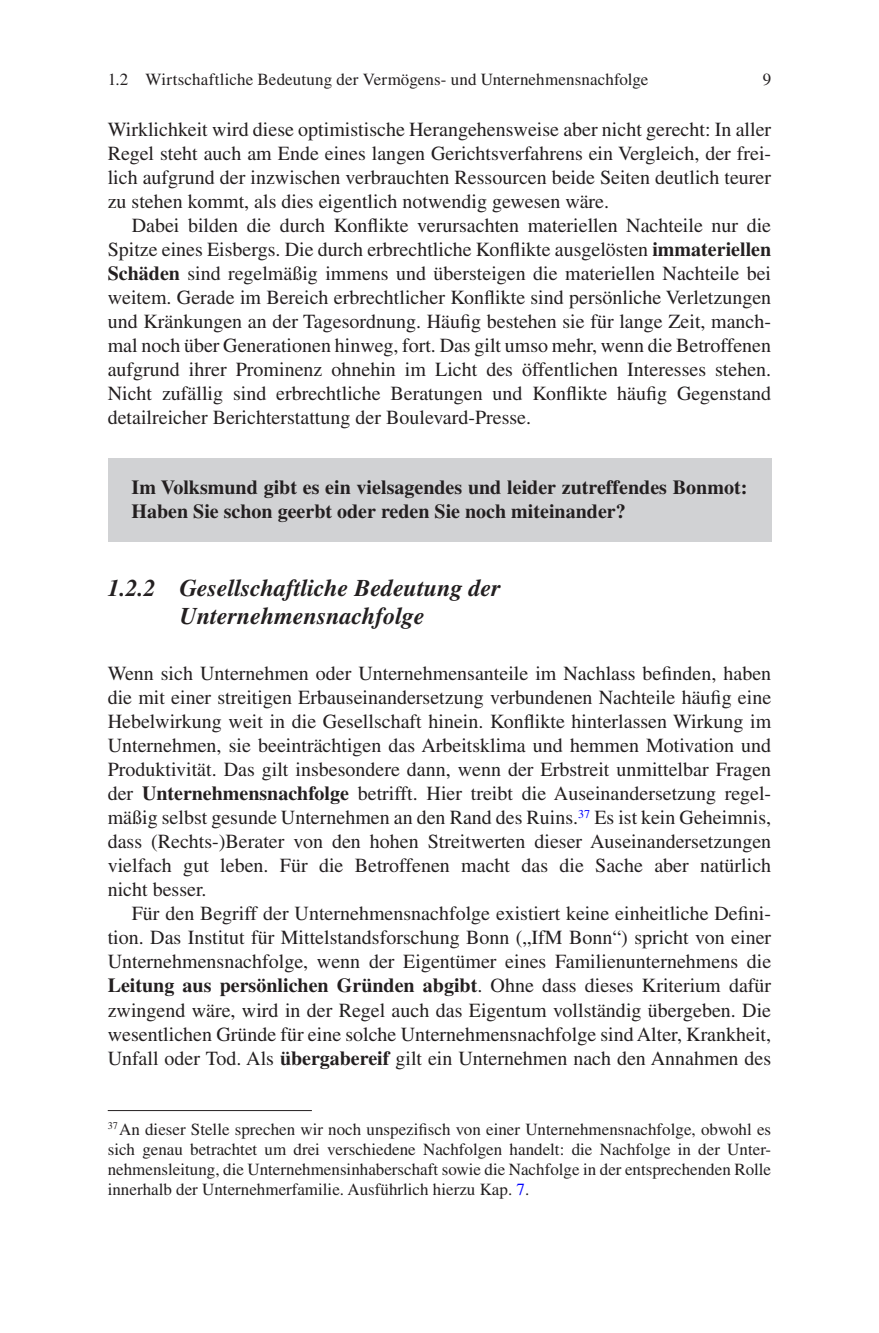
<style>
.page{position:relative;width:879px;height:1333px;background:#fff}
.page>*{position:absolute;margin:0;border:0;box-sizing:border-box;transform-origin:0 0}
._2_hd{font:italic 700 24px/28px "Times LT Std";color:#231f20;text-align:center}
.Text{font:20px/24px "Times LT Std";color:#231f20;text-align:justify}
.Text_flush{font:20px/24px "Times LT Std";color:#231f20;text-align:justify}
.Text-2{font:700 20px/24px "Times LT Std";color:#231f20}
.Ftnote{font:17px/20px "Times LT Std";color:#231f20;text-align:justify}
.s1{font-weight:700}
.s2{color:#00f}
</style>
<div class="page">
<div style="left:108px;top:458px;width:663px;height:83px;background:#d1d2d4"></div>
<hr style="left:108px;top:1109px;width:204px;height:1px;background:#231f20">
<p class="Ftnote" style="left:108px;top:69px;width:542px">1.2 Wirtschaftliche Bedeutung der Vermögens- und Unternehmensnachfolge</p>
<p class="Ftnote" style="left:763px;top:69px;width:10px">9</p>
<p class="Text_flush" style="left:108px;top:117px;width:665px">Wirklichkeit wird diese optimistische Herangehensweise aber nicht gerecht: In aller Regel steht auch am Ende eines langen Gerichtsverfahrens ein Vergleich, der frei&shy;lich aufgrund der inzwischen verbrauchten Ressourcen beide Seiten deutlich teurer zu stehen kommt, als dies eigentlich notwendig gewesen wäre.</p>
<p class="Text" style="left:108px;top:213px;width:665px;text-indent:24px">Dabei bilden die durch Konflikte verursachten materiellen Nachteile nur die Spitze eines Eisbergs. Die durch erbrechtliche Konflikte ausgelösten <span class="s1">immateriellen Schäden</span> sind regelmäßig immens und übersteigen die materiellen Nachteile bei weitem. Gerade im Bereich erbrechtlicher Konflikte sind persönliche Verletzungen und Kränkungen an der Tagesordnung. Häufig bestehen sie für lange Zeit, manch&shy;mal noch über Generationen hinweg, fort. Das gilt umso mehr, wenn die Betroffenen aufgrund ihrer Prominenz ohnehin im Licht des öffentlichen Interesses stehen.<br>Nicht zufällig sind erbrechtliche Beratungen und Konflikte häufig Gegenstand detailreicher Berichterstattung der Boulevard-Presse.</p>
<p class="Text-2" style="left:132px;top:474px;width:617px">Im Volksmund gibt es ein vielsagendes und leider zutreffendes Bonmot:<br>Haben Sie schon geerbt oder reden Sie noch miteinander?</p>
<h3 class="_2_hd" style="left:108px;top:574px;width:394px">1.2.2 Gesellschaftliche Bedeutung der<br>Unternehmensnachfolge</h3>
<p class="Text_flush" style="left:108px;top:661px;width:665px">Wenn sich Unternehmen oder Unternehmensanteile im Nachlass befinden, haben die mit einer streitigen Erbauseinandersetzung verbundenen Nachteile häufig eine Hebelwirkung weit in die Gesellschaft hinein. Konflikte hinterlassen Wirkung im Unternehmen, sie beeinträchtigen das Arbeitsklima und hemmen Motivation und Produktivität. Das gilt insbesondere dann, wenn der Erbstreit unmittelbar Fragen der <span class="s1">Unternehmensnachfolge</span> betrifft. Hier treibt die Auseinandersetzung regel&shy;mäßig selbst gesunde Unternehmen an den Rand des Ruins.<sup>37</sup> Es ist kein Geheimnis, dass (Rechts-)Berater von den hohen Streitwerten dieser Auseinandersetzungen vielfach gut leben. Für die Betroffenen macht das die Sache aber natürlich nicht besser.</p>
<p class="Text" style="left:108px;top:901px;width:665px;text-indent:24px">Für den Begriff der Unternehmensnachfolge existiert keine einheitliche Defini&shy;tion. Das Institut für Mittelstandsforschung Bonn („IfM Bonn“) spricht von einer Unternehmensnachfolge, wenn der Eigentümer eines Familienunternehmens die <span class="s1">Leitung aus persönlichen Gründen abgibt</span>. Ohne dass dieses Kriterium dafür zwingend wäre, wird in der Regel auch das Eigentum vollständig übergeben. Die wesentlichen Gründe für eine solche Unternehmensnachfolge sind Alter, Krankheit, Unfall oder Tod. Als <span class="s1">übergabereif</span> gilt ein Unternehmen nach den Annahmen des</p>
<p class="Ftnote" style="left:108px;top:1118px;width:665px"><sup>37</sup>An dieser Stelle sprechen wir noch unspezifisch von einer Unternehmensnachfolge, obwohl es sich genau betrachtet um drei verschiedene Nachfolgen handelt: die Nachfolge in der Unter&shy;nehmensleitung, die Unternehmensinhaberschaft sowie die Nachfolge in der entsprechenden Rolle innerhalb der Unternehmerfamilie. Ausführlich hierzu Kap. <span class="s2">7</span>.</p>
</div>
